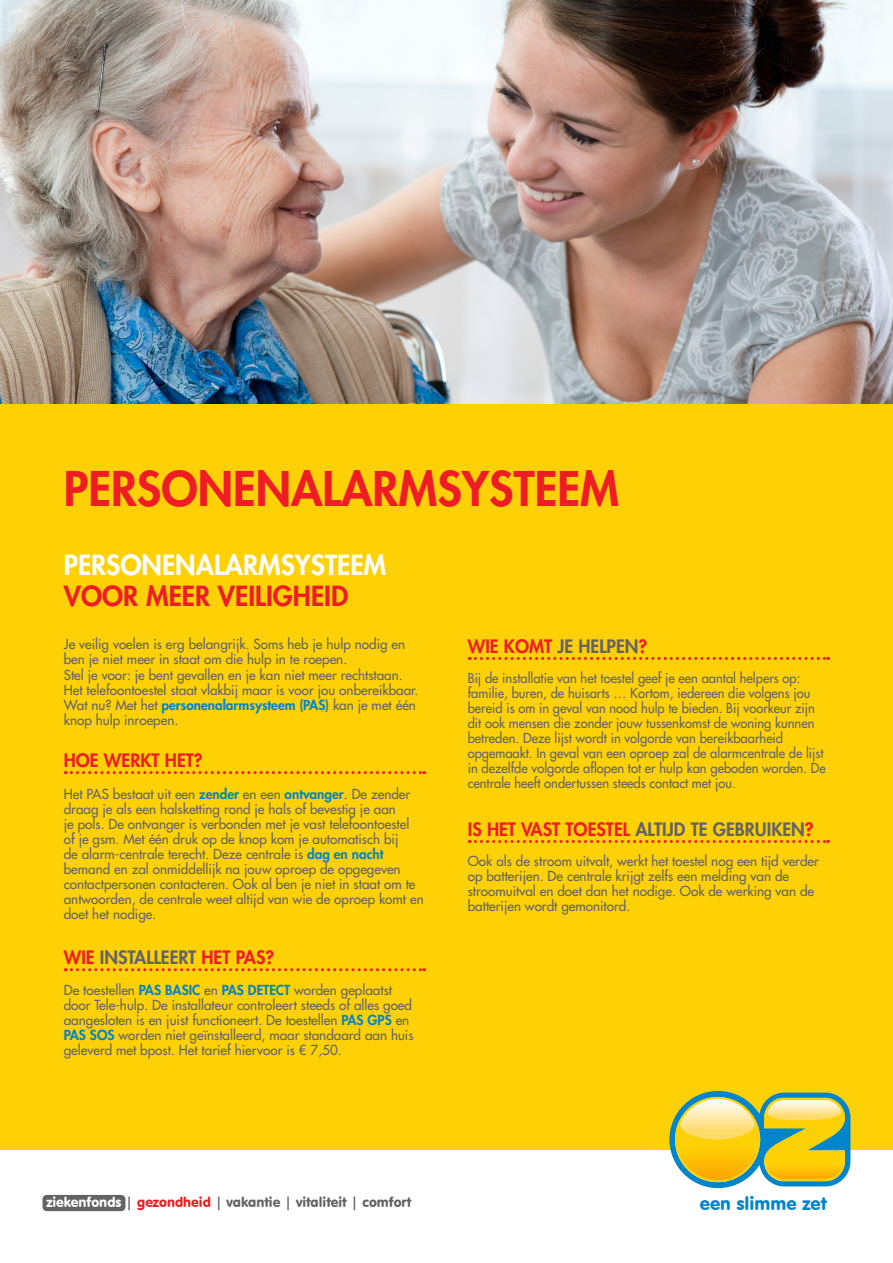
<style>
.page{position:relative;width:893px;height:1263px;background:#fed006}
.page>*{position:absolute;margin:0;border:0;box-sizing:border-box;transform-origin:0 0}
.t1{font:800 46.5px "Futura Std";color:#ee1d23}
.t2{font:800 27px "Futura Std";color:#fff}
.TITEL{font:800 27px "Futura Std";color:#ee1d23}
.t3{font:18.15px "VAG Rounded BT";color:#0084ca}
.Titeltje{font:800 18px "Futura Std";color:#ee1d23}
.Titeltje-2{font:800 18px "Futura Std";color:#636366}
.banner{font:13.65px "VAG Rounded BT";color:#636366}
.t4{font:500 13.5px/15px "Futura Std";color:#636366}
.t5{font:500 13.5px/15px "Futura Std";color:#636366;scale:.96 1}
.s1{font-weight:800;color:#0084ca}
.s2{color:#ee1d23}
.s3{color:#636366}
.s4{color:#fff}
</style>
<div class="page">
<div style="left:0;top:1150px;width:893px;height:113px;background:#fff"></div>
<div style="left:43px;top:1195px;width:82px;height:16px;background:#636366;border-radius:4px"></div>
<svg style="left:669px;top:1091px;width:181px;height:97px"></svg>
<img style="left:0;top:0;width:893px;height:404px">
<svg style="left:65px;top:771px;width:360px;height:3px"></svg>
<svg style="left:65px;top:968px;width:360px;height:3px"></svg>
<svg style="left:469px;top:657px;width:360px;height:3px"></svg>
<svg style="left:469px;top:840px;width:360px;height:3px"></svg>
<p class="t1" style="left:64px;top:459px;width:557px">PERSONENALARMSYSTEEM</p>
<p class="t2" style="left:64px;top:548px;width:324px">PERSONENALARMSYSTEEM</p>
<p class="TITEL" style="left:64px;top:579px;width:286px">VOOR MEER VEILIGHEID</p>
<p class="t4" style="left:64px;top:637px;width:343px">Je veilig voelen is erg belangrijk. Soms heb je hulp nodig en ben je niet meer in staat om die hulp in te roepen.</p>
<p class="t4" style="left:64px;top:668px;width:356px">Stel je voor: je bent gevallen en je kan niet meer rechtstaan.<br>Het telefoontoestel staat vlakbij maar is voor jou onbereikbaar.<br>Wat nu? Met het <span class="s1">personenalarmsysteem (PAS)</span> kan je met één knop hulp inroepen.</p>
<p class="Titeltje" style="left:64px;top:749px;width:140px">HOE WERKT HET?</p>
<p class="t4" style="left:64px;top:787px;width:361px">Het PAS bestaat uit een <span class="s1">zender</span> en een <span class="s1">ontvanger</span>. De zender draag je als een halsketting rond je hals of bevestig je aan<br>je pols. De ontvanger is verbonden met je vast telefoontoestel<br>of je gsm. Met één druk op de knop kom je automatisch bij<br>de alarm-centrale terecht. Deze centrale is <span class="s1">dag en nacht </span>bemand en zal onmiddellijk na jouw oproep de opgegeven contactpersonen contacteren. Ook al ben je niet in staat om te antwoorden, de centrale weet altijd van wie de oproep komt en doet het nodige.</p>
<p class="Titeltje-2" style="left:64px;top:946px;width:212px"><span class="s2">WIE</span> INSTALLEERT <span class="s2">HET PAS?</span></p>
<p class="t4" style="left:64px;top:983px;width:351px">De toestellen <span class="s1">PAS BASIC</span> en <span class="s1">PAS DETECT</span> worden geplaatst door Tele-hulp. De installateur controleert steeds of alles goed aangesloten is en juist functioneert. De toestellen <span class="s1">PAS GPS</span> en <span class="s1">PAS SOS</span> worden niet geïnstalleerd, maar standaard aan huis geleverd met bpost. Het tarief hiervoor is € 7,50.</p>
<p class="Titeltje" style="left:468px;top:635px;width:181px">WIE KOMT <span class="s3">JE HELPEN</span>?</p>
<p class="t5" style="left:468px;top:670px;width:374px">Bij de installatie van het toestel geef je een aantal helpers op: familie, buren, de huisarts … Kortom, iedereen die volgens jou bereid is om in geval van nood hulp te bieden. Bij voorkeur zijn dit ook mensen die zonder jouw tussenkomst de woning kunnen betreden. Deze lijst wordt in volgorde van bereikbaarheid opgemaakt. In geval van een oproep zal de alarmcentrale de lijst in dezelfde volgorde aflopen tot er hulp kan geboden worden. De centrale heeft ondertussen steeds contact met jou.</p>
<p class="Titeltje" style="left:468px;top:818px;width:347px">IS HET VAST TOESTEL <span class="s3">ALTIJD TE GEBRUIKEN</span>?</p>
<p class="t4" style="left:468px;top:853px;width:353px">Ook als de stroom uitvalt, werkt het toestel nog een tijd verder op batterijen. De centrale krijgt zelfs een melding van de stroomuitval en doet dan het nodige. Ook de werking van de batterijen wordt gemonitord.</p>
<p class="banner" style="left:46px;top:1193px;width:366px"><span class="s4">ziekenfonds</span> | <span class="s2">gezondheid</span> | vakantie | vitaliteit | comfort</p>
<p class="t3" style="left:700px;top:1192px;width:128px">een slimme zet</p>
</div>
